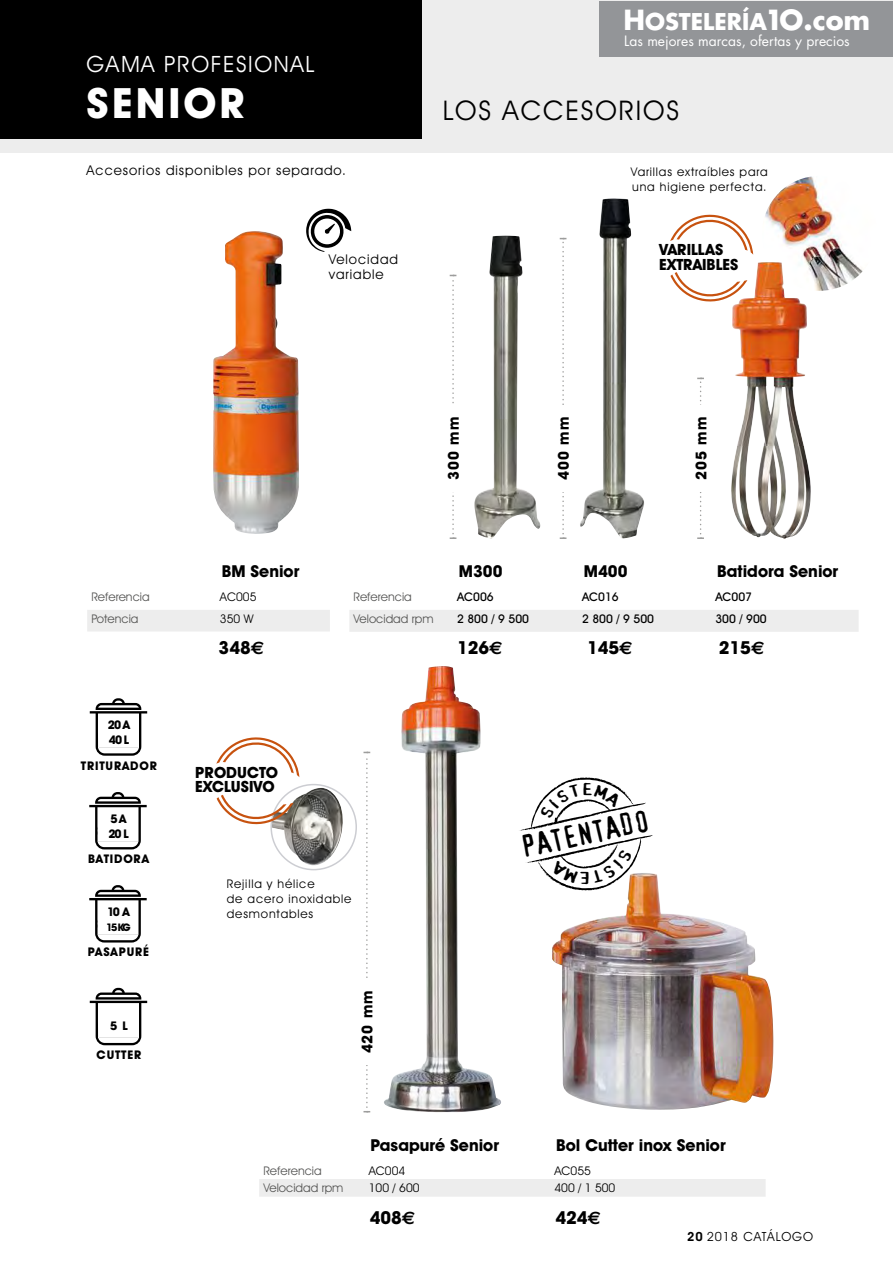
<style>
.page{position:relative;width:893px;height:1263px;background:#fff}
.page>*{position:absolute;margin:0;border:0;box-sizing:border-box;transform-origin:0 0}
.t1{font:700 42px "Avant Garde IT Cby BT";letter-spacing:.07em;color:#fff}
.t2{font:29.85px "Confidential";color:#000}
.t3{font:27.15px "Avant Garde IT Cby BT";letter-spacing:.07em;color:#000}
.t4{font:22.65px "Avant Garde IT Cby BT";letter-spacing:.07em;color:#fff}
.t5{font:700 22.5px "Futura Std";color:#fff}
.t6{font:700 18px "Avant Garde IT Cby BT";color:#000}
.t7{font:700 16.5px "Avant Garde IT Cby BT";color:#000}
.t8{font:700 15.6px/14.2px "Avant Garde IT Cby BT";color:#000}
.t9{font:700 15px "Avant Garde IT Cby BT";letter-spacing:.07em;color:#000}
.t10{font:13.8px "Futura Std";color:#fff}
.t11{font:13.5px/15px "Avant Garde IT Cby BT";letter-spacing:.07em;color:#000}
.t12{font:12.6px "Avant Garde IT Cby BT";letter-spacing:.07em;color:#000}
.t13{font:12px/15px "Avant Garde IT Cby BT";letter-spacing:.07em;color:#000}
.t14{font:12px "Avant Garde IT Cby BT";color:#575756}
.t15{font:700 12px/15px "Avant Garde IT Cby BT";letter-spacing:.07em;color:#000}
.t16{font:500 12px "Avant Garde IT Cby BT";color:#000}
.t17{font:700 10.5px "Avant Garde IT Cby BT";color:#000}
.s1{font-size:27px}
.s2{font-family:"Euro Sans"}
.s3{font-weight:600}
</style>
<div class="page">
<img style="left:213px;top:231px;width:86px;height:303px">
<img style="left:474px;top:236px;width:66px;height:303px">
<img style="left:384px;top:666px;width:117px;height:446px">
<img style="left:552px;top:873px;width:222px;height:237px">
<svg style="left:450px;top:275px;width:6px;height:264px"></svg>
<svg style="left:560px;top:238px;width:6px;height:301px"></svg>
<svg style="left:697px;top:378px;width:7px;height:161px"></svg>
<svg style="left:363px;top:752px;width:7px;height:360px"></svg>
<div style="left:439px;top:405px;width:28px;height:87px;background:#fff"></div>
<div style="left:549px;top:405px;width:28px;height:87px;background:#fff"></div>
<div style="left:687px;top:405px;width:28px;height:87px;background:#fff"></div>
<div style="left:353px;top:978px;width:28px;height:87px;background:#fff"></div>
<div style="left:0;top:0;width:893px;height:152px;background:#ededed"></div>
<div style="left:0;top:0;width:421px;height:138px;background:#000"></div>
<img style="left:762px;top:176px;width:115px;height:115px;border-radius:57px">
<img style="left:273px;top:788px;width:72px;height:79px">
<div style="left:270px;top:784px;width:87px;height:86px;border:2px solid #cccdd2;border-radius:50%"></div>
<img style="left:731px;top:262px;width:80px;height:277px">
<img style="left:580px;top:198px;width:64px;height:341px">
<div style="left:259px;top:1179px;width:507px;height:18px;background:#ededed"></div>
<svg style="left:216px;top:737px;width:83px;height:40px"></svg>
<svg style="left:217px;top:795px;width:77px;height:30px"></svg>
<svg style="left:306px;top:209px;width:45px;height:43px"></svg>
<svg style="left:670px;top:214px;width:83px;height:41px"></svg>
<svg style="left:670px;top:272px;width:77px;height:31px"></svg>
<svg style="left:90px;top:698px;width:57px;height:58px"></svg>
<svg style="left:89px;top:792px;width:58px;height:57px"></svg>
<svg style="left:89px;top:885px;width:58px;height:57px"></svg>
<svg style="left:90px;top:988px;width:57px;height:57px"></svg>
<div style="left:87px;top:610px;width:243px;height:21px;background:#ededed"></div>
<div style="left:349px;top:610px;width:510px;height:22px;background:#ededed"></div>
<div style="left:599px;top:1px;width:294px;height:55px;background:#939598"></div>
<svg style="left:519px;top:777px;width:134px;height:114px"></svg>
<h3 class="t4" style="left:87px;top:50px;width:230px">GAMA PROFESIONAL</h3>
<h1 class="t1" style="left:87px;top:78px;width:160px">SENIOR</h1>
<p class="t11" style="left:87px;top:163px;width:261px">Accesorios disponibles por separado.</p>
<p class="t11" style="left:329px;top:251px;width:71px">Velocidad variable</p>
<h3 class="t5" style="left:623px;top:9px;width:248px"><span class="s1">H</span>OSTELERÍA<span class="s1">1O.com</span></h3>
<p class="t10" style="left:624px;top:33px;width:227px">Las mejores marcas, ofertas y precios</p>
<h3 class="t3" style="left:443px;top:94px;width:238px">LOS ACCESORIOS</h3>
<p class="t13" style="left:631px;top:165px;width:138px">Varillas extraíbles para una higiene perfecta.</p>
<h3 class="t8" style="left:659px;top:243px;width:81px">VARILLAS<br>EXTRAIBLES</h3>
<h3 class="t7" style="left:222px;top:561px;width:79px">BM Senior</h3>
<p class="t9" style="left:444px;top:480px;width:65px;rotate:-90deg">300 mm</p>
<p class="t9" style="left:554px;top:480px;width:65px;rotate:-90deg">400 mm</p>
<p class="t9" style="left:692px;top:480px;width:65px;rotate:-90deg">205 mm</p>
<h3 class="t7" style="left:459px;top:561px;width:45px">M300</h3>
<h3 class="t7" style="left:584px;top:561px;width:45px">M400</h3>
<h3 class="t7" style="left:717px;top:561px;width:123px">Batidora Senior</h3>
<p class="t14" style="left:91px;top:589px;width:60px">Referencia</p>
<p class="t13" style="left:220px;top:589px;width:38px">AC005</p>
<p class="t14" style="left:91px;top:612px;width:49px">Potencia</p>
<p class="t13" style="left:220px;top:611px;width:35px">350 W</p>
<p class="t14" style="left:354px;top:590px;width:60px">Referencia</p>
<p class="t16" style="left:457px;top:590px;width:38px">AC006</p>
<p class="t16" style="left:582px;top:590px;width:38px">AC016</p>
<p class="t16" style="left:715px;top:590px;width:38px">AC007</p>
<p class="t14" style="left:354px;top:612px;width:81px">Velocidad rpm</p>
<p class="t16" style="left:457px;top:612px;width:73px">2 800 / 9 500</p>
<p class="t16" style="left:582px;top:612px;width:73px">2 800 / 9 500</p>
<p class="t16" style="left:715px;top:612px;width:53px">300 / 900</p>
<p class="t15" style="left:108px;top:717px;width:24px">20 A<br>40 L</p>
<p class="t15" style="left:81px;top:758px;width:78px">TRITURADOR</p>
<p class="t15" style="left:108px;top:811px;width:22px">5 A<br>20 L</p>
<p class="t15" style="left:88px;top:851px;width:62px">BATIDORA</p>
<p class="t15" style="left:107px;top:904px;width:24px">10 A</p>
<p class="t17" style="left:106px;top:920px;width:26px">15 KG</p>
<p class="t15" style="left:88px;top:944px;width:63px">PASAPURÉ</p>
<p class="t15" style="left:110px;top:1018px;width:19px">5 L</p>
<p class="t15" style="left:97px;top:1047px;width:46px">CUTTER</p>
<h3 class="t6" style="left:219px;top:637px;width:47px">348<span class="s2">€</span></h3>
<h3 class="t6" style="left:457px;top:637px;width:47px">126<span class="s2">€</span></h3>
<h3 class="t6" style="left:587px;top:637px;width:47px">145<span class="s2">€</span></h3>
<h3 class="t6" style="left:719px;top:637px;width:47px">215<span class="s2">€</span></h3>
<h3 class="t8" style="left:195px;top:765px;width:84px">PRODUCTO<br>EXCLUSIVO</h3>
<p class="t13" style="left:227px;top:876px;width:126px">Rejilla y hélice<br>de acero inoxidable desmontables</p>
<p class="t9" style="left:358px;top:1053px;width:65px;rotate:-90deg">420 mm</p>
<h2 class="t2" style="left:519px;top:835px;width:131px;rotate:-12deg">PATENTADO</h2>
<h3 class="t7" style="left:371px;top:1135px;width:130px">Pasapuré Senior</h3>
<h3 class="t7" style="left:556px;top:1135px;width:171px">Bol Cutter inox Senior</h3>
<p class="t14" style="left:263px;top:1163px;width:60px">Referencia</p>
<p class="t13" style="left:369px;top:1163px;width:38px">AC004</p>
<p class="t13" style="left:554px;top:1163px;width:38px">AC055</p>
<p class="t14" style="left:263px;top:1181px;width:81px">Velocidad rpm</p>
<p class="t13" style="left:369px;top:1180px;width:52px">100 / 600</p>
<p class="t13" style="left:554px;top:1180px;width:62px">400 / 1 500</p>
<h3 class="t6" style="left:370px;top:1207px;width:47px">408<span class="s2">€</span></h3>
<h3 class="t6" style="left:555px;top:1207px;width:47px">424<span class="s2">€</span></h3>
<p class="t12" style="left:687px;top:1229px;width:127px"><span class="s3">20</span> 2018 CATÁLOGO</p>
</div>
